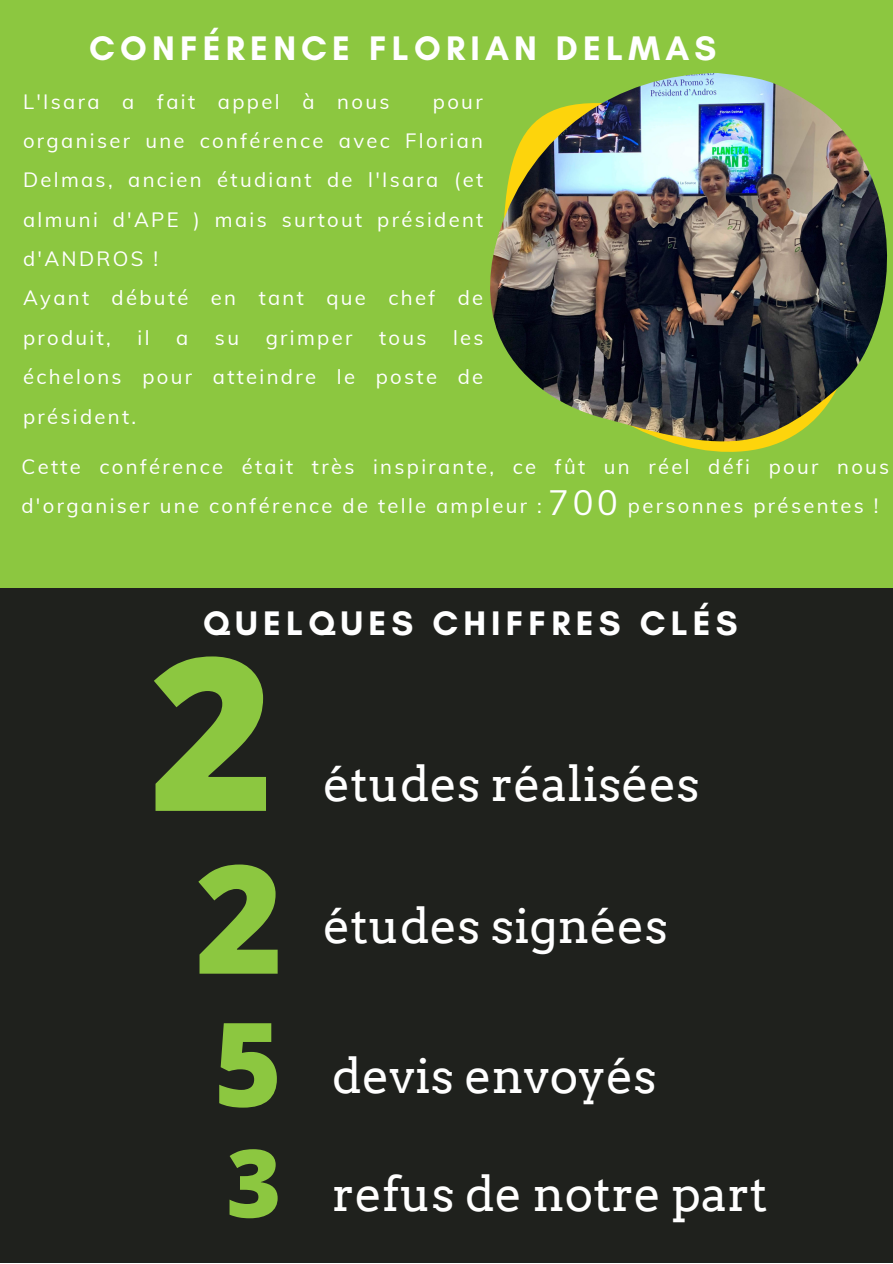
<style>
.page{position:relative;width:893px;height:1264px;background:#fff}
.page>*{position:absolute;margin:0;border:0;box-sizing:border-box;transform-origin:0 0}
.t1{font:800 213.15px "Open Sans";color:#8cc740}
.t2{font:800 150.6px "Open Sans";color:#8cc740}
.t3{font:800 116.55px "Open Sans";color:#8cc740}
.t4{font:48px "Arvo";color:#fff}
.t5{font:700 34.65px "Glacial Indifference";letter-spacing:.15em;color:#fff}
.t6{font:20.25px/39.3px "Muli";letter-spacing:.115em;color:#fff}
.s1{font-size:34.5px}
.s2{font-family:"Open Sans";font-weight:800;font-size:94.05px;color:#8cc740}
</style>
<div class="page">
<div style="left:0;top:0;width:892px;height:634px;background:#8cc740"></div>
<div style="left:0;top:589px;width:892px;height:673px;background:#1f211d"></div>
<svg style="left:362px;top:441px;width:530px;height:148px"></svg>
<img style="left:490px;top:73px;width:398px;height:368px">
<h3 class="t5" style="left:89px;top:27px;width:628px">CONFÉRENCE FLORIAN DELMAS</h3>
<p class="t6" style="left:23px;top:81px;width:368px">L'Isara a fait appel à nous</p>
<p class="t6" style="left:23px;top:81px;width:462px;text-indent:410px">pour organiser une conférence avec Florian<br>Delmas, ancien étudiant de l'Isara (et almuni d'APE ) mais surtout président d'ANDROS !<br>Ayant débuté en tant que chef de produit,</p>
<p class="t6" style="left:23px;top:317px;width:462px;text-align:justify;text-indent:430px">les échelons pour atteindre le poste de président.</p>
<p class="t6" style="left:21px;top:446px;width:869px">Cette conférence était très inspirante, ce fût un réel défi pour nous d'organiser une conférence de telle ampleur : <span class="s1">700</span> personnes présentes !</p>
<p class="t6" style="left:137px;top:317px;width:13px">il</p>
<p class="t6" style="left:176px;top:317px;width:14px">a</p>
<p class="t6" style="left:215px;top:317px;width:26px">su</p>
<p class="t6" style="left:266px;top:317px;width:88px">grimper</p>
<p class="t6" style="left:379px;top:317px;width:49px">tous</p>
<h3 class="t5" style="left:203px;top:602px;width:536px">QUELQUES CHIFFRES CLÉS</h3>
<h1 class="t1" style="left:149px;top:583px;width:126px">2</h1>
<h3 class="t4" style="left:323px;top:755px;width:378px">études réalisées</h3>
<h2 class="t2" style="left:195px;top:812px;width:90px">2</h2>
<h3 class="t3" style="left:214px;top:981px;width:70px">5</h3>
<h3 class="t4" style="left:323px;top:897px;width:346px">études signées</h3>
<h3 class="t4" style="left:332px;top:1047px;width:326px">devis envoyés</h3>
<h3 class="t4" style="left:226px;top:1165px;width:543px"><span class="s2">3</span> refus de notre part</h3>
</div>
